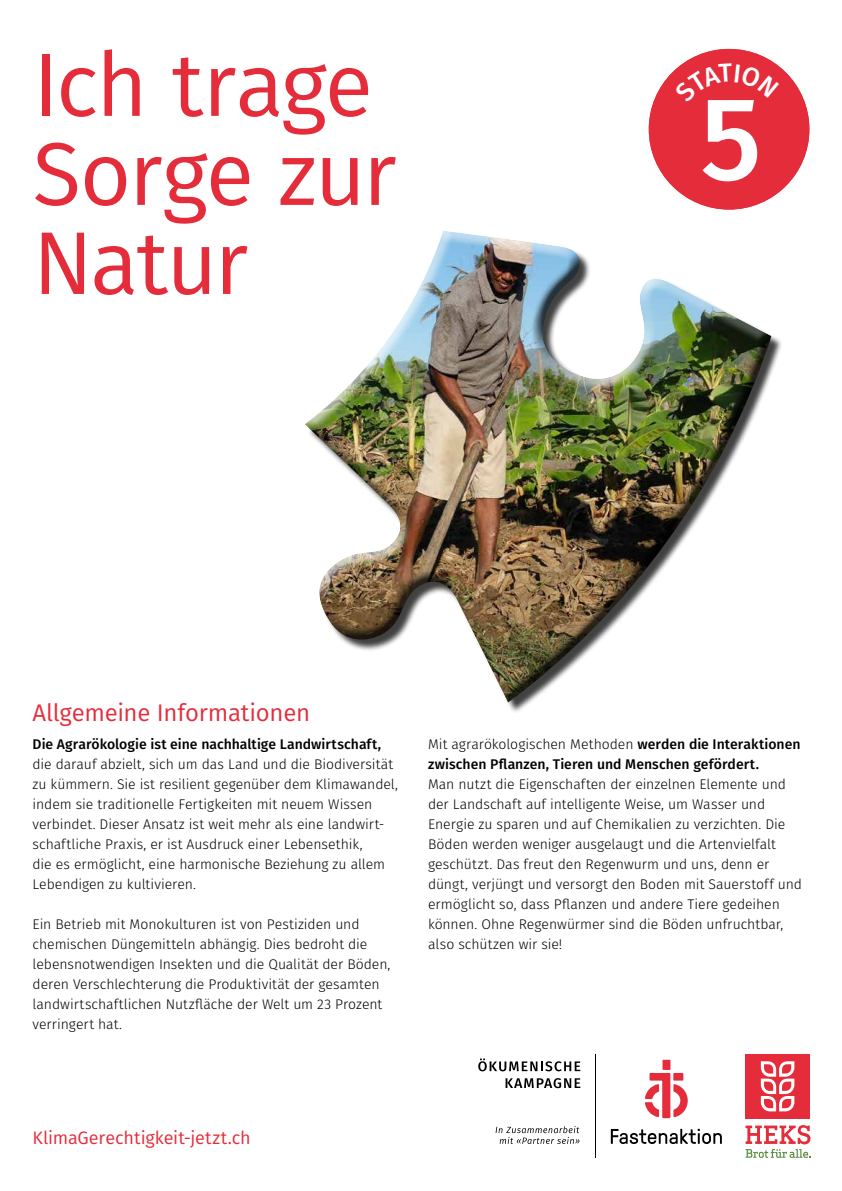
<style>
.page{position:relative;width:842px;height:1191px;background:#fff}
.page>*{position:absolute;margin:0;border:0;box-sizing:border-box;transform-origin:0 0}
.t1{font:500 118.1px "Fira Sans";color:#fff}
.t2{font:89px/89px "Fira Sans";letter-spacing:-.025em;color:#e52c3b}
.t3{font:24px "Fira Sans";letter-spacing:-.015em;color:#e52c3b}
.t4{font:18px "Fira Sans";letter-spacing:-.005em;color:#e52c3b}
.t5{font:300 14px/20px "Fira Sans";letter-spacing:-.005em;color:#000}
.t6{font:500 14px/20px "Fira Sans";color:#000}
.s1{font-weight:300}
</style>
<div class="page">
<hr style="left:595px;top:1054px;width:1px;height:103px;background:#000">
<svg style="left:496px;top:1126px;width:83px;height:18px"></svg>
<svg style="left:478px;top:1058px;width:102px;height:13px"></svg>
<svg style="left:506px;top:1078px;width:74px;height:10px"></svg>
<svg style="left:745px;top:1125px;width:66px;height:32px"></svg>
<div style="left:745px;top:1054px;width:65px;height:64px;background:#e52c3b"></div>
<svg style="left:761px;top:1061px;width:33px;height:50px"></svg>
<div style="left:662px;top:1059px;width:8px;height:11px;background:#e52c3b"></div>
<svg style="left:645px;top:1073px;width:43px;height:45px"></svg>
<svg style="left:611px;top:1128px;width:111px;height:16px"></svg>
<div style="left:649px;top:49px;width:160px;height:160px;background:#e52c3b;border-radius:50%"></div>
<div style="left:296px;top:247px;width:486px;height:466px;background:#000;opacity:.75"></div>
<h2 class="t2" style="left:33px;top:38px;width:366px">Ich trage<br>Sorge zur<br>Natur</h2>
<h1 class="t1" style="left:700px;top:44px;width:63px">5</h1>
<h3 class="t3" style="left:33px;top:694px;width:279px">Allgemeine Informationen</h3>
<p class="t6" style="left:33px;top:733px;width:350px">Die Agrarökologie ist eine nachhaltige Landwirtschaft,</p>
<p class="t5" style="left:33px;top:754px;width:367px">die darauf abzielt, sich um das Land und die Biodiversität zu kümmern. Sie ist resilient gegenüber dem Klimawandel, indem sie traditionelle Fertigkeiten mit neuem Wissen verbindet. Dieser Ansatz ist weit mehr als eine landwirt&shy;schaftliche Praxis, er ist Ausdruck einer Lebensethik,<br>die es ermöglicht, eine harmonische Beziehung zu allem Lebendigen zu kultivieren.</p>
<p class="t5" style="left:33px;top:914px;width:359px">Ein Betrieb mit Monokulturen ist von Pestiziden und chemischen Düngemitteln abhängig. Dies bedroht die lebensnotwendigen Insekten und die Qualität der Böden, deren Verschlechterung die Produktivität der gesamten landwirtschaftlichen Nutzfläche der Welt um 23 Prozent verringert hat.</p>
<p class="t6" style="left:428px;top:733px;width:374px"><span class="s1">Mit agrarökologischen Methoden</span> werden die Interaktionen zwischen Pflanzen, Tieren und Menschen gefördert.</p>
<p class="t5" style="left:428px;top:774px;width:375px">Man nutzt die Eigenschaften der einzelnen Elemente und der Landschaft auf intelligente Weise, um Wasser und Energie zu sparen und auf Chemikalien zu verzichten. Die Böden werden weniger ausgelaugt und die Artenvielfalt geschützt. Das freut den Regenwurm und uns, denn er düngt, verjüngt und versorgt den Boden mit Sauerstoff und ermöglicht so, dass Pflanzen und andere Tiere gedeihen können. Ohne Regenwürmer sind die Böden unfruchtbar, also schützen wir sie!</p>
<p class="t4" style="left:33px;top:1124px;width:220px">KlimaGerechtigkeit-jetzt.ch</p>
</div>
